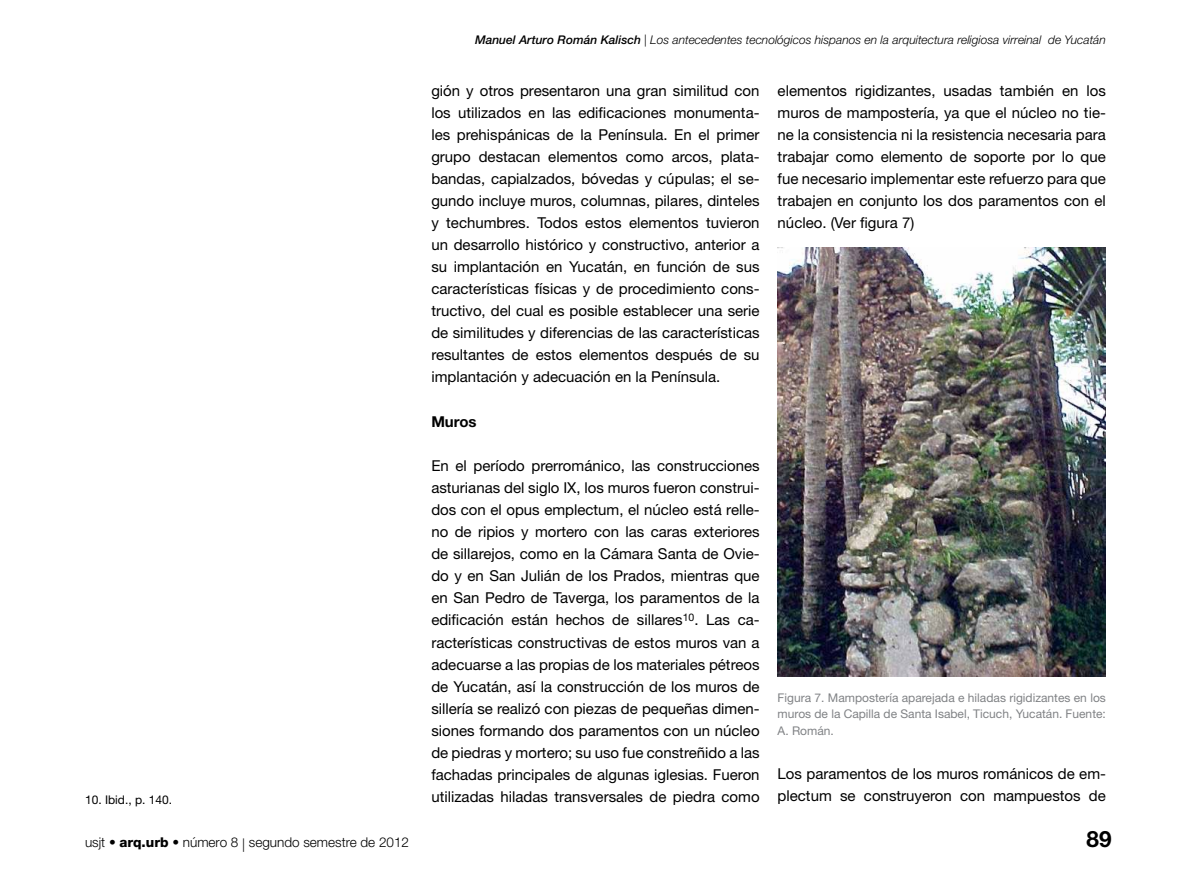
<style>
.page{position:relative;width:1191px;height:893px;background:#fff}
.page>*{position:absolute;margin:0;border:0;box-sizing:border-box;transform-origin:0 0}
.t1{font:700 22.5px "Helvetica Neue LT Std";color:#000}
.t2{font:15px/22px "Helvetica Neue LT Std";color:#000;text-align:justify}
.t3{font:700 15px "Helvetica Neue LT Std";color:#000}
.t4{font:300 13.5px "Helvetica Neue LT Std";color:#000}
.t5{font:12px/16.5px "Helvetica Neue LT Std";color:#808285;text-align:justify}
.t6{font:italic 300 12px "Helvetica Neue LT Std";color:#000}
.t7{font:12px "Helvetica Neue LT Std";color:#000}
.s1{font-weight:800}
.s2{font-weight:500}
</style>
<div class="page">
<img style="left:777px;top:247px;width:328px;height:429px">
<p class="t7" style="left:85px;top:792px;width:89px">10. Ibid., p. 140.</p>
<p class="t4" style="left:85px;top:834px;width:325px">usjt • <span class="s1">arq.urb</span> • número 8 | segundo semestre de 2012</p>
<p class="t6" style="left:475px;top:33px;width:632px"><span class="s2">Manuel Arturo Román Kalisch</span> | Los antecedentes tecnológicos hispanos en la arquitectura religiosa virreinal de Yucatán</p>
<p class="t2" style="left:431px;top:79px;width:330px">gión y otros presentaron una gran similitud con los utilizados en las edificaciones monumenta&shy;les prehispánicas de la Península. En el primer grupo destacan elementos como arcos, plata&shy;bandas, capialzados, bóvedas y cúpulas; el se&shy;gundo incluye muros, columnas, pilares, dinteles y techumbres. Todos estos elementos tuvieron un desarrollo histórico y constructivo, anterior a su implantación en Yucatán, en función de sus características físicas y de procedimiento cons&shy;tructivo, del cual es posible establecer una serie de similitudes y diferencias de las características resultantes de estos elementos después de su implantación y adecuación en la Península.</p>
<p class="t3" style="left:431px;top:412px;width:47px">Muros</p>
<p class="t2" style="left:431px;top:454px;width:330px">En el período prerrománico, las construcciones asturianas del siglo IX, los muros fueron construi&shy;dos con el opus emplectum, el núcleo está relle&shy;no de ripios y mortero con las caras exteriores de sillarejos, como en la Cámara Santa de Ovie&shy;do y en San Julián de los Prados, mientras que en San Pedro de Taverga, los paramentos de la edificación están hechos de sillares<sup>10</sup>. Las ca&shy;racterísticas constructivas de estos muros van a adecuarse a las propias de los materiales pétreos de Yucatán, así la construcción de los muros de sillería se realizó con piezas de pequeñas dimen&shy;siones formando dos paramentos con un núcleo de piedras y mortero; su uso fue constreñido a las fachadas principales de algunas iglesias. Fueron utilizadas hiladas transversales de piedra como</p>
<p class="t2" style="left:777px;top:79px;width:330px">elementos rigidizantes, usadas también en los muros de mampostería, ya que el núcleo no tie&shy;ne la consistencia ni la resistencia necesaria para trabajar como elemento de soporte por lo que fue necesario implementar este refuerzo para que trabajen en conjunto los dos paramentos con el núcleo. (Ver figura 7)</p>
<p class="t5" style="left:777px;top:689px;width:330px">Figura 7. Mampostería aparejada e hiladas rigidizantes en los muros de la Capilla de Santa Isabel, Ticuch, Yucatán. Fuente:<br>A. Román.</p>
<p class="t2" style="left:777px;top:762px;width:330px">Los paramentos de los muros románicos de em&shy;plectum se construyeron con mampuestos de</p>
<h1 class="t1" style="left:1086px;top:825px;width:27px">89</h1>
</div>
